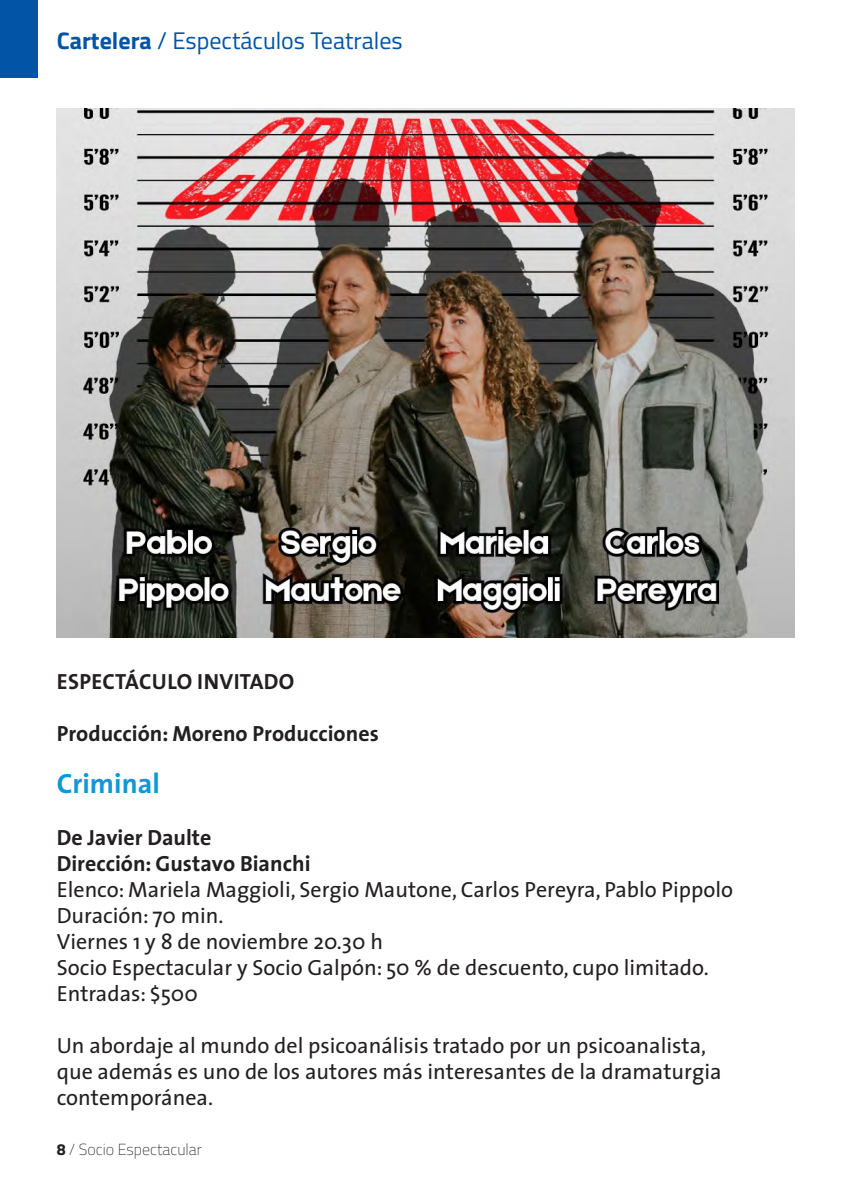
<style>
.page{position:relative;width:851px;height:1191px;background:#fff}
.page>*{position:absolute;margin:0;border:0;box-sizing:border-box;transform-origin:0 0}
.t1{font:700 28px "The Sans";color:#1197d6}
.t2{font:24px "Titillium Web";color:#0154a6}
.t3{font:22px/26px "The Sans";color:#231f20}
.t4{font:700 22px "The Sans";color:#231f20}
.t5{font:200 16px "Titillium Web";color:#231f20}
.s1{font-weight:700}
</style>
<div class="page">
<div style="left:0;top:0;width:38px;height:77px;background:#0154a6"></div>
<img style="left:57px;top:109px;width:737px;height:528px">
<p class="t2" style="left:57px;top:23px;width:347px"><span class="s1">Cartelera</span> / Espectáculos Teatrales</p>
<p class="t4" style="left:57px;top:662px;width:239px">ESPECTÁCULO INVITADO</p>
<p class="t4" style="left:57px;top:714px;width:323px">Producción: Moreno Producciones</p>
<p class="t1" style="left:57px;top:759px;width:105px">Criminal</p>
<p class="t4" style="left:57px;top:818px;width:156px">De Javier Daulte</p>
<p class="t4" style="left:57px;top:844px;width:255px">Dirección: Gustavo Bianchi</p>
<p class="t3" style="left:57px;top:875px;width:677px">Elenco: Mariela Maggioli, Sergio Mautone, Carlos Pereyra, Pablo Pippolo</p>
<p class="t3" style="left:57px;top:901px;width:168px">Duración: 70 min.</p>
<p class="t3" style="left:57px;top:927px;width:328px">Viernes 1 y 8 de noviembre 20.30 h</p>
<p class="t3" style="left:57px;top:953px;width:653px">Socio Espectacular y Socio Galpón: 50 % de descuento, cupo limitado.<br>Entradas: $500</p>
<p class="t3" style="left:57px;top:1031px;width:666px">Un abordaje al mundo del psicoanálisis tratado por un psicoanalista, que además es uno de los autores más interesantes de la dramaturgia contemporánea.</p>
<p class="t5" style="left:57px;top:1138px;width:147px"><span class="s1">8</span> / Socio Espectacular</p>
</div>
